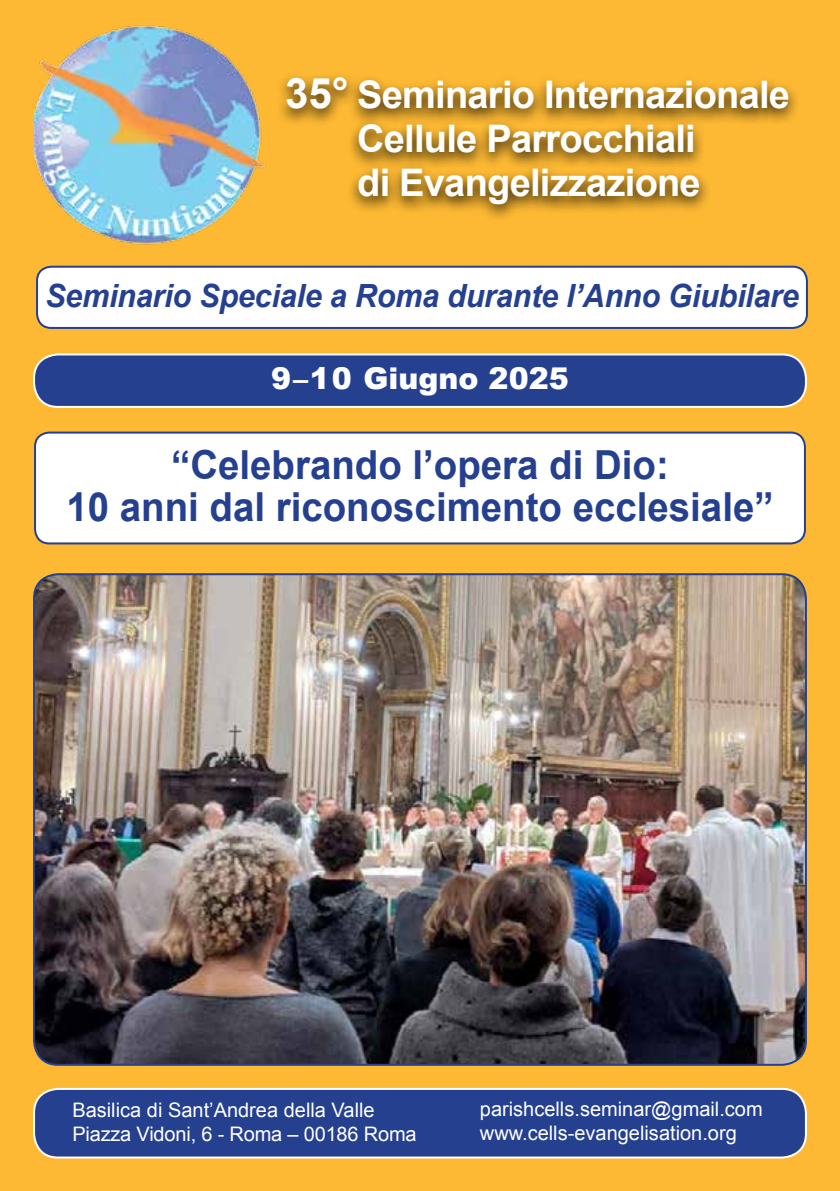
<style>
.page{position:relative;width:840px;height:1191px;background:#fff}
.page>*{position:absolute;margin:0;border:0;box-sizing:border-box;transform-origin:0 0}
.t1{font:700 40px/42px "Arial";color:#25408f;text-align:center;scale:.96 1}
.t2{font:700 38px/44px "Arial";letter-spacing:-.02em;color:#fff;text-align:center}
.t3{font:italic 700 32px "Arial";letter-spacing:-.01em;color:#25408f;scale:.96 1}
.t4{font:900 30px "Arial";color:#fff}
.t5{font:20px/24px "Arial";color:#fff}
.s1{font-size:42px}
</style>
<div class="page">
<div style="left:0;top:0;width:839px;height:1191px;background:#fdb933"></div>
<div style="left:275px;top:72px;width:524px;height:150px;background:#000;opacity:.85"></div>
<img style="left:34px;top:25px;width:264px;height:220px">
<div style="left:34px;top:354px;width:771px;height:53px;background:#25408f;border-radius:24px"></div>
<div style="left:33px;top:353px;width:773px;height:55px;border:2px solid #fff;border-radius:24px"></div>
<div style="left:35px;top:432px;width:769px;height:111px;background:#fff;border-radius:14px"></div>
<div style="left:34px;top:431px;width:771px;height:113px;border:2px solid #25408f;border-radius:14px"></div>
<div style="left:34px;top:1089px;width:771px;height:68px;background:#25408f;border-radius:24px"></div>
<div style="left:33px;top:1088px;width:773px;height:70px;border:2px solid #fff;border-radius:24px"></div>
<div style="left:37px;top:267px;width:769px;height:61px;background:#fff;border-radius:14px"></div>
<div style="left:36px;top:266px;width:771px;height:63px;border:2px solid #25408f;border-radius:14px"></div>
<img style="left:34px;top:574px;width:771px;height:490px">
<h2 class="t2" style="left:285px;top:74px;width:506px"><span class="s1">35°</span> Seminario Internazionale<br>Cellule Parrocchiali<br>di Evangelizzazione</h2>
<h3 class="t3" style="left:45px;top:275px;width:786px">Seminario Speciale a Roma durante l’Anno Giubilare</h3>
<h3 class="t4" style="left:271px;top:356px;width:299px">9–10 Giugno 2025</h3>
<h1 class="t1" style="left:66px;top:445px;width:737px">“Celebrando l’opera di Dio:<br>10 anni dal riconoscimento ecclesiale”</h1>
<p class="t5" style="left:72px;top:1098px;width:345px">Basilica di Sant’Andrea della Valle<br>Piazza Vidoni, 6 - Roma – 00186 Roma</p>
<p class="t5" style="left:479px;top:1097px;width:284px">parishcells.seminar@gmail.com www.cells-evangelisation.org</p>
</div>
